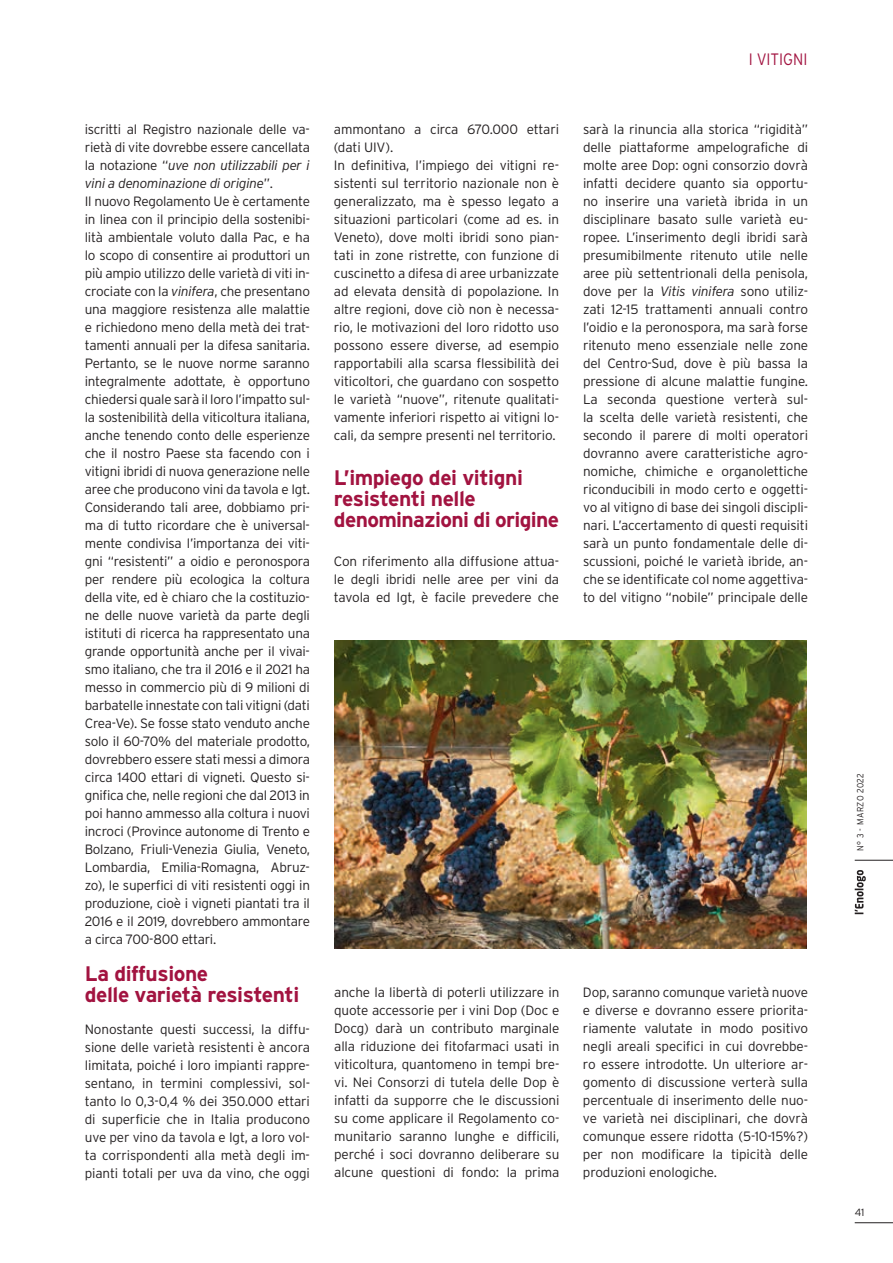
<style>
.page{position:relative;width:893px;height:1263px;background:#fff}
.page>*{position:absolute;margin:0;border:0;box-sizing:border-box;transform-origin:0 0}
.t1{font:700 21px/21px "Interstate";letter-spacing:-.02em;color:#a21340}
.t2{font:300 16.5px "Interstate";color:#a21340;scale:.9 1}
.t3{font:300 13.5px/18px "Interstate";letter-spacing:-.02em;color:#231f20;text-align:justify}
.t4{font:300 10.5px "Interstate";color:#231f20}
.t5{font:300 9px "Interstate";letter-spacing:.03em;color:#231f20;scale:.9 1}
.s1{font-style:italic}
</style>
<div class="page">
<svg style="left:855px;top:870px;width:11px;height:44px"></svg>
<hr style="left:855px;top:860px;width:38px;height:1px;background:#231f20">
<hr style="left:855px;top:1222px;width:38px;height:1px;background:#231f20">
<img style="left:334px;top:640px;width:473px;height:308px">
<p class="t3" style="left:85px;top:120px;width:227px;text-align:left">iscritti al Registro nazionale delle va&shy;rietà di vite dovrebbe essere cancellata la notazione “<span class="s1">uve non utilizzabili per i vini a denominazione di origine</span>”.<br>Il nuovo Regolamento Ue è certamente in linea con il principio della sostenibi&shy;lità ambientale voluto dalla Pac, e ha lo scopo di consentire ai produttori un più ampio utilizzo delle varietà di viti in&shy;crociate con la <span class="s1">vinifera</span>, che presentano una maggiore resistenza alle malattie e richiedono meno della metà dei trat&shy;tamenti annuali per la difesa sanitaria.<br>Pertanto, se le nuove norme saranno integralmente adottate, è opportuno chiedersi quale sarà il loro l’impatto sul&shy;la sostenibilità della viticoltura italiana, anche tenendo conto delle esperienze che il nostro Paese sta facendo con i vitigni ibridi di nuova generazione nelle aree che producono vini da tavola e Igt.<br>Considerando tali aree, dobbiamo pri&shy;ma di tutto ricordare che è universal&shy;mente condivisa l’importanza dei viti&shy;gni “resistenti” a oidio e peronospora per rendere più ecologica la coltura della vite, ed è chiaro che la costituzio&shy;ne delle nuove varietà da parte degli istituti di ricerca ha rappresentato una grande opportunità anche per il vivai&shy;smo italiano, che tra il 2016 e il 2021 ha messo in commercio più di 9 milioni di barbatelle innestate con tali vitigni (dati Crea-Ve). Se fosse stato venduto anche solo il 60-70% del materiale prodotto, dovrebbero essere stati messi a dimora circa 1400 ettari di vigneti. Questo si&shy;gnifica che, nelle regioni che dal 2013 in poi hanno ammesso alla coltura i nuovi incroci (Province autonome di Trento e Bolzano, Friuli-Venezia Giulia, Veneto, Lombardia, Emilia-Romagna, Abruz&shy;zo), le superfici di viti resistenti oggi in produzione, cioè i vigneti piantati tra il 2016 e il 2019, dovrebbero ammontare a circa 700-800 ettari.</p>
<h1 class="t1" style="left:85px;top:963px;width:216px">La diffusione<br>delle varietà resistenti</h1>
<p class="t3" style="left:85px;top:1020px;width:227px">Nonostante questi successi, la diffu&shy;sione delle varietà resistenti è ancora limitata, poiché i loro impianti rappre&shy;sentano, in termini complessivi, sol&shy;tanto lo 0,3-0,4 % dei 350.000 ettari di superficie che in Italia producono uve per vino da tavola e Igt, a loro vol&shy;ta corrispondenti alla metà degli im&shy;pianti totali per uva da vino, che oggi</p>
<p class="t3" style="left:334px;top:120px;width:227px;text-align:left">ammontano a circa 670.000 ettari (dati UIV).<br>In definitiva, l’impiego dei vitigni re&shy;sistenti sul territorio nazionale non è generalizzato, ma è spesso legato a situazioni particolari (come ad es. in Veneto), dove molti ibridi sono pian&shy;tati in zone ristrette, con funzione di cuscinetto a difesa di aree urbanizzate ad elevata densità di popolazione. In altre regioni, dove ciò non è necessa&shy;rio, le motivazioni del loro ridotto uso possono essere diverse, ad esempio rapportabili alla scarsa flessibilità dei viticoltori, che guardano con sospetto le varietà “nuove”, ritenute qualitati&shy;vamente inferiori rispetto ai vitigni lo&shy;cali, da sempre presenti nel territorio.</p>
<h1 class="t1" style="left:334px;top:467px;width:227px">L’impiego dei vitigni resistenti nelle denominazioni di origine</h1>
<p class="t3" style="left:334px;top:552px;width:227px">Con riferimento alla diffusione attua&shy;le degli ibridi nelle aree per vini da tavola ed Igt, è facile prevedere che</p>
<p class="t2" style="left:749px;top:50px;width:67px">I VITIGNI</p>
<p class="t3" style="left:583px;top:120px;width:227px">sarà la rinuncia alla storica “rigidità” delle piattaforme ampelografiche di molte aree Dop: ogni consorzio dovrà infatti decidere quanto sia opportu&shy;no inserire una varietà ibrida in un disciplinare basato sulle varietà eu&shy;ropee. L’inserimento degli ibridi sarà presumibilmente ritenuto utile nelle aree più settentrionali della penisola, dove per la <span class="s1">Vitis vinifera</span> sono utiliz&shy;zati 12-15 trattamenti annuali contro l’oidio e la peronospora, ma sarà forse ritenuto meno essenziale nelle zone del Centro-Sud, dove è più bassa la pressione di alcune malattie fungine.<br>La seconda questione verterà sul&shy;la scelta delle varietà resistenti, che secondo il parere di molti operatori dovranno avere caratteristiche agro&shy;nomiche, chimiche e organolettiche riconducibili in modo certo e oggetti&shy;vo al vitigno di base dei singoli discipli&shy;nari. L’accertamento di questi requisiti sarà un punto fondamentale delle di&shy;scussioni, poiché le varietà ibride, an&shy;che se identificate col nome aggettiva&shy;to del vitigno “nobile” principale delle</p>
<p class="t3" style="left:334px;top:983px;width:227px">anche la libertà di poterli utilizzare in quote accessorie per i vini Dop (Doc e Docg) darà un contributo marginale alla riduzione dei fitofarmaci usati in viticoltura, quantomeno in tempi bre&shy;vi. Nei Consorzi di tutela delle Dop è infatti da supporre che le discussioni su come applicare il Regolamento co&shy;munitario saranno lunghe e difficili, perché i soci dovranno deliberare su alcune questioni di fondo: la prima</p>
<p class="t3" style="left:583px;top:983px;width:227px">Dop, saranno comunque varietà nuove e diverse e dovranno essere priorita&shy;riamente valutate in modo positivo negli areali specifici in cui dovrebbe&shy;ro essere introdotte. Un ulteriore ar&shy;gomento di discussione verterà sulla percentuale di inserimento delle nuo&shy;ve varietà nei disciplinari, che dovrà comunque essere ridotta (5-10-15%?) per non modificare la tipicità delle produzioni enologiche.</p>
<p class="t5" style="left:855px;top:851px;width:88px;rotate:-90deg">N° 3 - MARZO 2022</p>
<p class="t4" style="left:855px;top:1206px;width:11px">41</p>
</div>
